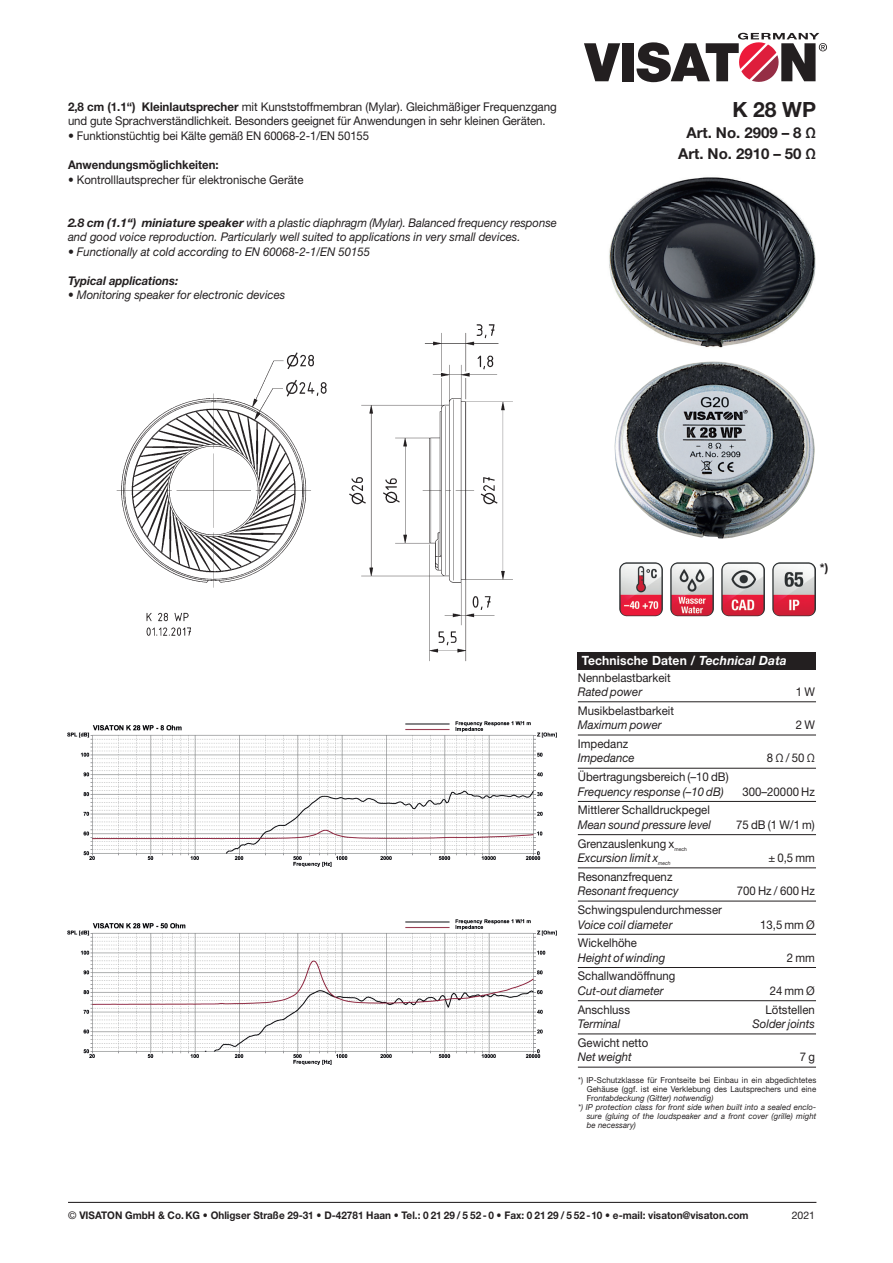
<style>
.page{position:relative;width:893px;height:1263px;background:#fff}
.page>*{position:absolute;margin:0;border:0;box-sizing:border-box;transform-origin:0 0}
.t1{font:700 21px "Helvetica Neue LT Std";color:#231f20}
.t2{font:700 15px/21px "Helvetica Neue LT Std";color:#231f20;text-align:center}
.t3{font:700 12.75px "Helvetica Neue LT Std";letter-spacing:.01em;color:#fff;scale:.95 1}
.t4{font:12px "Helvetica Neue LT Std";color:#231f20;scale:.95 1}
.t5{font:italic 12px "Helvetica Neue LT Std";color:#231f20;scale:.95 1}
.t6{font:12px/14.4px "Helvetica Neue LT Std";color:#231f20}
.t7{font:italic 12px/14.4px "Helvetica Neue LT Std";color:#231f20;scale:.94 1}
.t8{font:700 12px "Helvetica Neue LT Std";color:#231f20;scale:.95 1}
.t9{font:italic 700 12px "Helvetica Neue LT Std";color:#231f20;scale:.95 1}
.t10{font:700 12px "Helvetica Neue LT Std";color:#231f20}
.t11{font:700 10.5px "Helvetica Neue LT Std";color:#231f20;scale:.95 1}
.t12{font:10.5px "Helvetica Neue LT Std";color:#231f20}
.t13{font:italic 8.25px "Helvetica Neue LT Std";letter-spacing:.01em;color:#231f20;scale:.95 1}
.t14{font:8.25px "Helvetica Neue LT Std";letter-spacing:.01em;color:#231f20;scale:.95 1}
.t15{font:5.25px "Helvetica Neue LT Std";color:#231f20;scale:.95 1}
.t16{font:italic 5.25px "Helvetica Neue LT Std";color:#231f20;scale:.95 1}
.s1{font-weight:700}
.s2{font-style:normal}
.s3{font-style:italic}
.s4{font-weight:400}
</style>
<div class="page">
<svg style="left:584px;top:43px;width:36px;height:38px"></svg>
<div style="left:622px;top:43px;width:12px;height:38px;background:#231f20"></div>
<svg style="left:636px;top:33px;width:191px;height:50px"></svg>
<hr style="left:68px;top:1202px;width:748px;height:1px;background:#231f20">
<img style="left:609px;top:177px;width:207px;height:171px">
<div style="left:578px;top:653px;width:238px;height:17px;background:#231f20"></div>
<hr style="left:578px;top:701px;width:238px;height:1px;background:#231f20">
<hr style="left:578px;top:735px;width:238px;height:1px;background:#231f20">
<hr style="left:578px;top:768px;width:238px;height:1px;background:#231f20">
<hr style="left:578px;top:801px;width:238px;height:1px;background:#231f20">
<hr style="left:578px;top:834px;width:238px;height:1px;background:#231f20">
<hr style="left:578px;top:867px;width:238px;height:1px;background:#231f20">
<hr style="left:578px;top:901px;width:238px;height:1px;background:#231f20">
<hr style="left:578px;top:934px;width:238px;height:1px;background:#231f20">
<hr style="left:578px;top:967px;width:238px;height:1px;background:#231f20">
<hr style="left:578px;top:1000px;width:238px;height:1px;background:#231f20">
<hr style="left:578px;top:1034px;width:238px;height:1px;background:#231f20">
<hr style="left:578px;top:1067px;width:238px;height:1px;background:#231f20">
<img style="left:619px;top:562px;width:44px;height:54px">
<img style="left:670px;top:562px;width:44px;height:54px">
<img style="left:721px;top:562px;width:44px;height:54px">
<img style="left:772px;top:562px;width:44px;height:54px">
<img style="left:614px;top:361px;width:201px;height:178px">
<img style="left:116px;top:324px;width:397px;height:338px">
<img style="left:68px;top:721px;width:489px;height:145px">
<img style="left:68px;top:919px;width:489px;height:145px">
<p class="t6" style="left:68px;top:99px;width:490px"><span class="s1">2,8 cm (1.1“) Kleinlautsprecher</span> mit Kunststoffmembran (Mylar). Gleichmäßiger Frequenzgang und gute Sprachverständlichkeit. Besonders geeignet für Anwendungen in sehr kleinen Geräten.</p>
<p class="t6" style="left:68px;top:129px;width:303px">• Funktionstüchtig bei Kälte gemäß EN 60068-2-1/EN 50155</p>
<p class="t8" style="left:68px;top:157px;width:160px">Anwendungsmöglichkeiten:</p>
<p class="t4" style="left:68px;top:172px;width:250px">• Kontrolllautsprecher für elektronische Geräte</p>
<p class="t7" style="left:68px;top:215px;width:521px"><span class="s1">2.8 cm (1.1“) miniature speaker</span> with a plastic diaphragm (Mylar). Balanced frequency response and good voice reproduction. Particularly well suited to applications in very small devices.</p>
<p class="t5" style="left:68px;top:245px;width:320px"><span class="s2">•</span> Functionally at cold according to EN 60068-2-1/EN 50155</p>
<p class="t9" style="left:68px;top:273px;width:118px">Typical applications:</p>
<p class="t5" style="left:68px;top:288px;width:230px">• Monitoring speaker for electronic devices</p>
<h1 class="t1" style="left:733px;top:97px;width:85px">K 28 WP</h1>
<p class="t2" style="left:678px;top:122px;width:139px">Art. No. 2909 – 8 Ω<br>Art. No. 2910 – 50 Ω</p>
<p class="t10" style="left:820px;top:561px;width:10px">*)</p>
<p class="t3" style="left:582px;top:652px;width:217px">Technische Daten / <span class="s3">Technical Data</span></p>
<p class="t4" style="left:578px;top:670px;width:99px">Nennbelastbarkeit</p>
<p class="t5" style="left:578px;top:684px;width:69px">Rated power</p>
<p class="t4" style="left:796px;top:685px;width:22px">1 W</p>
<p class="t4" style="left:578px;top:703px;width:103px">Musikbelastbarkeit</p>
<p class="t5" style="left:578px;top:718px;width:90px">Maximum power</p>
<p class="t4" style="left:796px;top:718px;width:22px">2 W</p>
<p class="t4" style="left:578px;top:736px;width:54px">Impedanz</p>
<p class="t5" style="left:578px;top:751px;width:61px">Impedance</p>
<p class="t4" style="left:767px;top:751px;width:52px">8 Ω / 50 Ω</p>
<p class="t4" style="left:578px;top:770px;width:160px">Übertragungsbereich (–10 dB)</p>
<p class="t5" style="left:578px;top:784px;width:155px">Frequency response (–10 dB)</p>
<p class="t4" style="left:743px;top:784px;width:78px">300–20000 Hz</p>
<p class="t4" style="left:578px;top:803px;width:141px">Mittlerer Schalldruckpegel</p>
<p class="t5" style="left:578px;top:817px;width:142px">Mean sound pressure level</p>
<p class="t4" style="left:736px;top:817px;width:84px">75 dB (1 W/1 m)</p>
<p class="t4" style="left:578px;top:836px;width:103px">Grenzauslenkung x</p>
<p class="t15" style="left:674px;top:846px;width:15px">mech</p>
<p class="t5" style="left:578px;top:851px;width:86px">Excursion limit x</p>
<p class="t16" style="left:658px;top:860px;width:15px">mech</p>
<p class="t4" style="left:768px;top:851px;width:51px">± 0,5 mm</p>
<p class="t4" style="left:578px;top:869px;width:101px">Resonanzfrequenz</p>
<p class="t5" style="left:578px;top:884px;width:108px">Resonant frequency</p>
<p class="t4" style="left:737px;top:884px;width:84px">700 Hz / 600 Hz</p>
<p class="t4" style="left:578px;top:903px;width:153px">Schwingspulendurchmesser</p>
<p class="t5" style="left:578px;top:917px;width:101px">Voice coil diameter</p>
<p class="t4" style="left:760px;top:917px;width:59px">13,5 mm Ø</p>
<p class="t4" style="left:578px;top:936px;width:64px">Wickelhöhe</p>
<p class="t5" style="left:578px;top:950px;width:94px">Height of winding</p>
<p class="t4" style="left:787px;top:950px;width:31px">2 mm</p>
<p class="t4" style="left:578px;top:969px;width:104px">Schallwandöffnung</p>
<p class="t5" style="left:578px;top:983px;width:92px">Cut-out diameter</p>
<p class="t4" style="left:770px;top:983px;width:49px">24 mm Ø</p>
<p class="t4" style="left:578px;top:1002px;width:56px">Anschluss</p>
<p class="t4" style="left:765px;top:1002px;width:54px">Lötstellen</p>
<p class="t5" style="left:578px;top:1017px;width:46px">Terminal</p>
<p class="t5" style="left:752px;top:1017px;width:67px">Solder joints</p>
<p class="t4" style="left:578px;top:1035px;width:76px">Gewicht netto</p>
<p class="t5" style="left:578px;top:1050px;width:58px">Net weight</p>
<p class="t4" style="left:800px;top:1050px;width:17px">7 g</p>
<p class="t14" style="left:578px;top:1075px;width:252px">*) IP-Schutzklasse für Frontseite bei Einbau in ein abgedichtetes</p>
<p class="t14" style="left:587px;top:1084px;width:243px">Gehäuse (ggf. ist eine Verklebung des Lautsprechers und eine</p>
<p class="t13" style="left:587px;top:1093px;width:135px"><span class="s2">Fro</span>ntabdeckung (Gitter) notwendig)</p>
<p class="t13" style="left:578px;top:1102px;width:252px">*) IP protection class for front side when built into a sealed enclo-</p>
<p class="t13" style="left:587px;top:1111px;width:243px">sure (gluing of the loudspeaker and a front cover (grille) might</p>
<p class="t13" style="left:587px;top:1120px;width:53px">be necessary)</p>
<p class="t11" style="left:68px;top:1209px;width:718px"><span class="s4">©</span> VISATON GmbH &amp; Co. KG • Ohligser Straße 29-31 • D-42781 Haan • Tel.: 0 21 29 / 5 52- 0 • Fax: 0 21 29 / 5 52 -10 • e-mail: visaton@visaton.com</p>
<p class="t12" style="left:792px;top:1209px;width:25px">2021</p>
</div>
